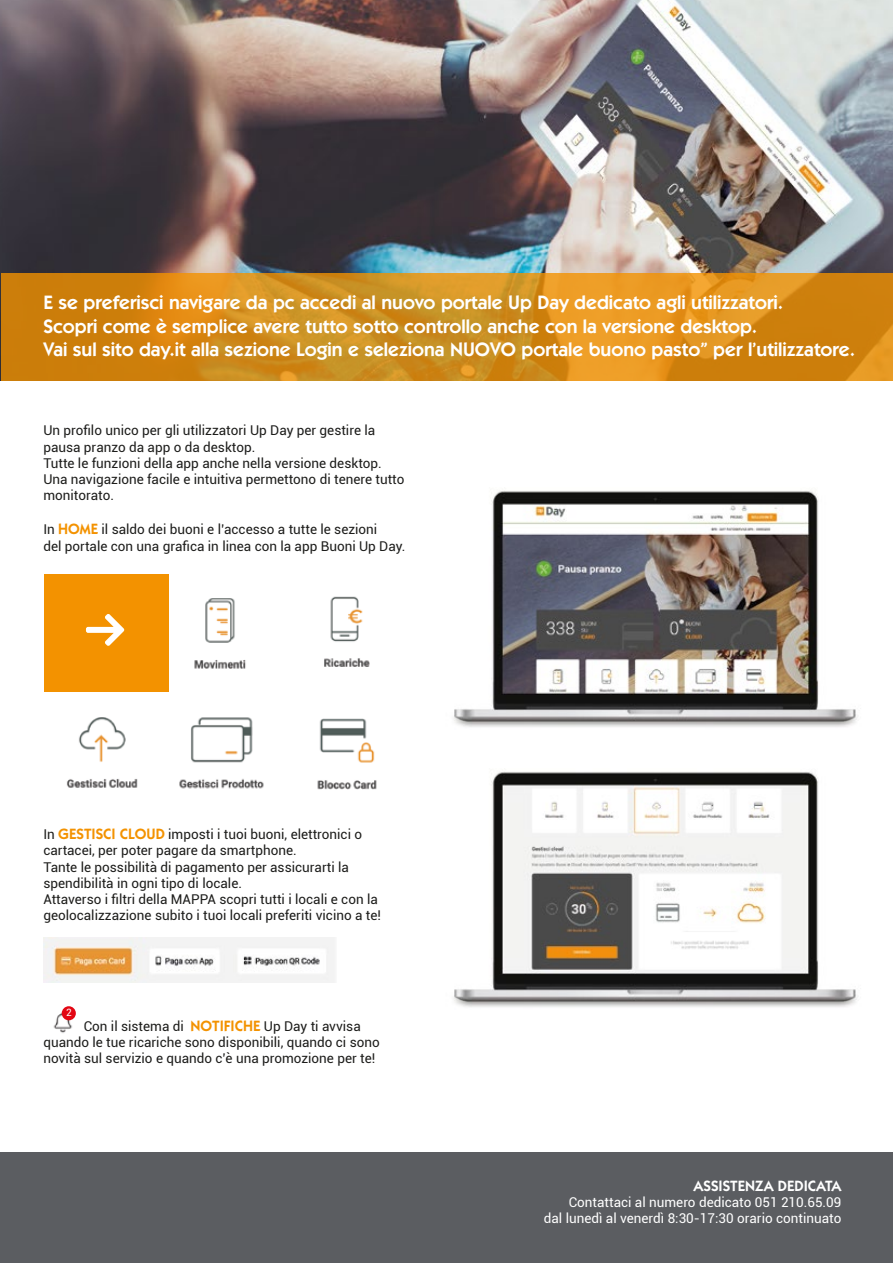
<style>
.page{position:relative;width:893px;height:1263px;background:#fff}
.page>*{position:absolute;margin:0;border:0;box-sizing:border-box;transform-origin:0 0}
.t1{font:600 19.5px/23.4px "ITC Kabel Std";color:#fff}
.t2{font:600 15px "ITC Kabel Std";color:#fff}
.t3{font:13.5px/16.2px "Roboto";color:#1d1d1b}
.t4{font:13.5px/16.2px "Roboto";color:#fff;text-align:right}
.t5{font:10.05px "Roboto";color:#fff}
.s1{font-family:"ITC Kabel Std";font-weight:600;font-size:15px;color:#f39200}
</style>
<div class="page">
<img style="left:454px;top:490px;width:403px;height:237px">
<img style="left:454px;top:771px;width:403px;height:236px">
<img style="left:0;top:0;width:893px;height:381px">
<div style="left:0;top:1152px;width:893px;height:111px;background:#5b5d61"></div>
<svg style="left:1px;top:273px;width:892px;height:108px;background:#d58b19"></svg>
<img style="left:194px;top:598px;width:52px;height:71px">
<img style="left:324px;top:596px;width:46px;height:71px">
<img style="left:67px;top:717px;width:71px;height:71px">
<img style="left:179px;top:717px;width:198px;height:73px">
<div style="left:44px;top:574px;width:125px;height:118px;background:#f39200"></div>
<svg style="left:86px;top:614px;width:38px;height:32px"></svg>
<img style="left:43px;top:938px;width:292px;height:44px">
<img style="left:53px;top:1007px;width:23px;height:26px">
<div style="left:62px;top:1006px;width:14px;height:14px;background:#e30613;border-radius:50%"></div>
<p class="t1" style="left:43px;top:291px;width:813px">E se preferisci navigare da pc accedi al nuovo portale Up Day dedicato agli utilizzatori.<br>Scopri come è semplice avere tutto sotto controllo anche con la versione desktop.<br>Vai sul sito day.it alla sezione Login e seleziona NUOVO portale buono pasto” per l’utilizzatore.</p>
<p class="t3" style="left:43px;top:422px;width:363px">Un profilo unico per gli utilizzatori Up Day per gestire la pausa pranzo da app o da desktop.<br>Tutte le funzioni della app anche nella versione desktop.<br>Una navigazione facile e intuitiva permettono di tenere tutto monitorato.</p>
<p class="t3" style="left:43px;top:521px;width:364px">In <span class="s1">HOME</span> il saldo dei buoni e l’accesso a tutte le sezioni<br>del portale con una grafica in linea con la app Buoni Up Day.</p>
<p class="t3" style="left:43px;top:826px;width:339px">In <span class="s1">GESTISCI CLOUD</span> imposti i tuoi buoni, elettronici o cartacei, per poter pagare da smartphone.<br>Tante le possibilità di pagamento per assicurarti la spendibilità in ogni tipo di locale.<br>Attaverso i filtri della MAPPA scopri tutti i locali e con la geolocalizzazione subito i tuoi locali preferiti vicino a te!</p>
<p class="t5" style="left:66px;top:1005px;width:7px">2</p>
<p class="t3" style="left:43px;top:1017px;width:338px;text-indent:40px">Con il sistema di <span class="s1">NOTIFICHE</span> Up Day ti avvisa quando le tue ricariche sono disponibili, quando ci sono novità sul servizio e quando c’è una promozione per te!</p>
<p class="t2" style="left:694px;top:1177px;width:149px">ASSISTENZA DEDICATA</p>
<p class="t4" style="left:544px;top:1194px;width:299px">Contattaci al numero dedicato 051 210.65.09<br>dal lunedì al venerdì 8:30-17:30 orario continuato</p>
</div>
